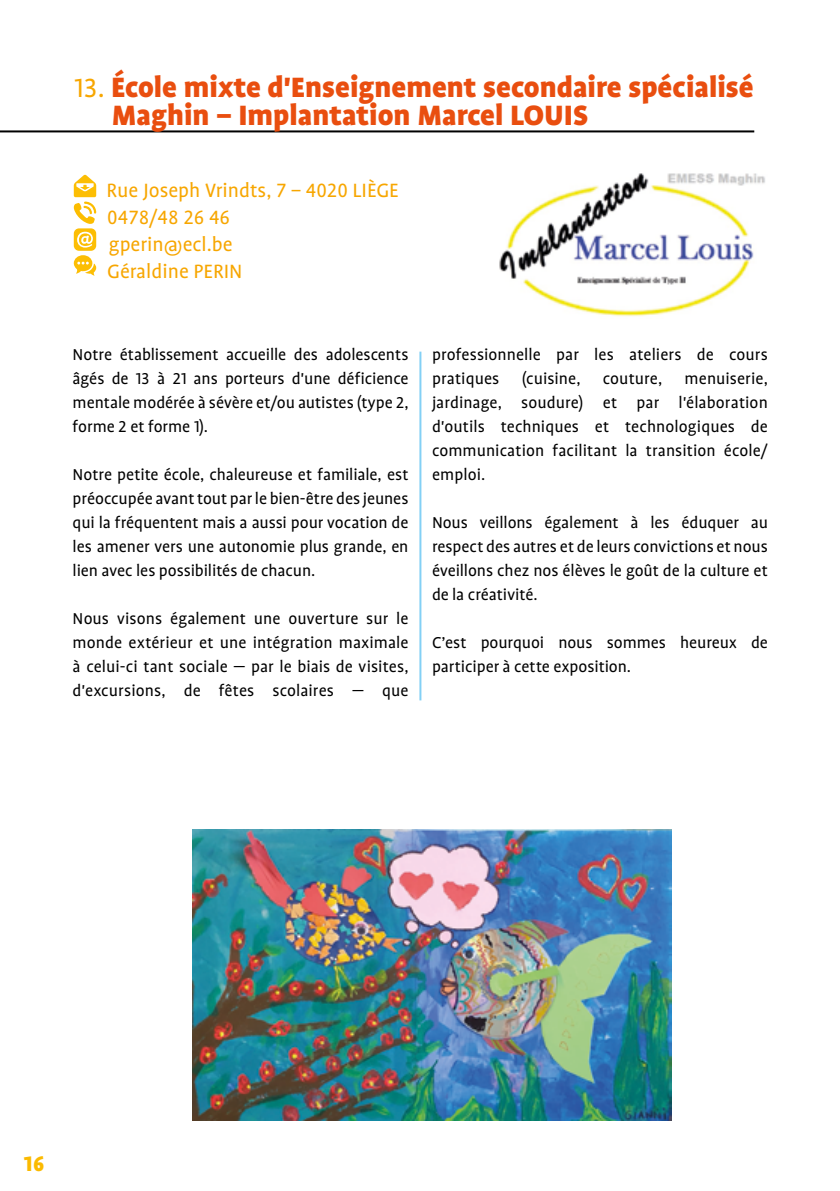
<style>
.page{position:relative;width:840px;height:1191px;background:#fff}
.page>*{position:absolute;margin:0;border:0;box-sizing:border-box;transform-origin:0 0}
.t1{font:900 32px/28px "Profile OT";color:#e94e0f}
.t2{font:900 24px "Profile OT";color:#fbba00}
.t3{font:22px/26.8px "Profile OT";color:#f7a600}
.t4{font:18px/24px "Profile OT";color:#000;text-align:justify}
.s1{font-weight:400;font-size:30px;color:#f7a600}
</style>
<div class="page">
<img style="left:192px;top:830px;width:479px;height:290px">
<hr style="left:0;top:130px;width:753px;height:2px;background:#000">
<svg style="left:74px;top:175px;width:22px;height:100px"></svg>
<hr style="left:419px;top:351px;width:2px;height:349px;background:#83d0f5">
<img style="left:499px;top:173px;width:266px;height:144px">
<h1 class="t1" style="left:112px;top:74px;width:643px;text-indent:-38px"><span class="s1">13.</span> École mixte d'Enseignement secondaire spécialisé<br>Maghin – Implantation Marcel LOUIS</h1>
<p class="t3" style="left:106px;top:177px;width:293px">Rue Joseph Vrindts, 7 – 4020 LIÈGE<br>0478/48 26 46<br>gperin@ecl.be<br>Géraldine PERIN</p>
<p class="t4" style="left:73px;top:343px;width:337px">Notre établissement accueille des adolescents âgés de 13 à 21 ans porteurs d'une déficience mentale modérée à sévère et/ou autistes (type 2, forme 2 et forme 1).</p>
<p class="t4" style="left:73px;top:463px;width:337px">Notre petite école, chaleureuse et familiale, est préoccupée avant tout par le bien-être des jeunes qui la fréquentent mais a aussi pour vocation de les amener vers une autonomie plus grande, en lien avec les possibilités de chacun.</p>
<p class="t4" style="left:73px;top:607px;width:337px">Nous visons également une ouverture sur le monde extérieur et une intégration maximale à celui-ci tant sociale — par le biais de visites, d'excursions, de fêtes scolaires — que</p>
<p class="t4" style="left:432px;top:343px;width:337px">professionnelle par les ateliers de cours pratiques (cuisine, couture, menuiserie, jardinage, soudure) et par l'élaboration d'outils techniques et technologiques de communication facilitant la transition école/ emploi.</p>
<p class="t4" style="left:432px;top:511px;width:337px">Nous veillons également à les éduquer au respect des autres et de leurs convictions et nous éveillons chez nos élèves le goût de la culture et de la créativité.</p>
<p class="t4" style="left:432px;top:631px;width:337px">C’est pourquoi nous sommes heureux de participer à cette exposition.</p>
<h2 class="t2" style="left:24px;top:1150px;width:22px">16</h2>
</div>
